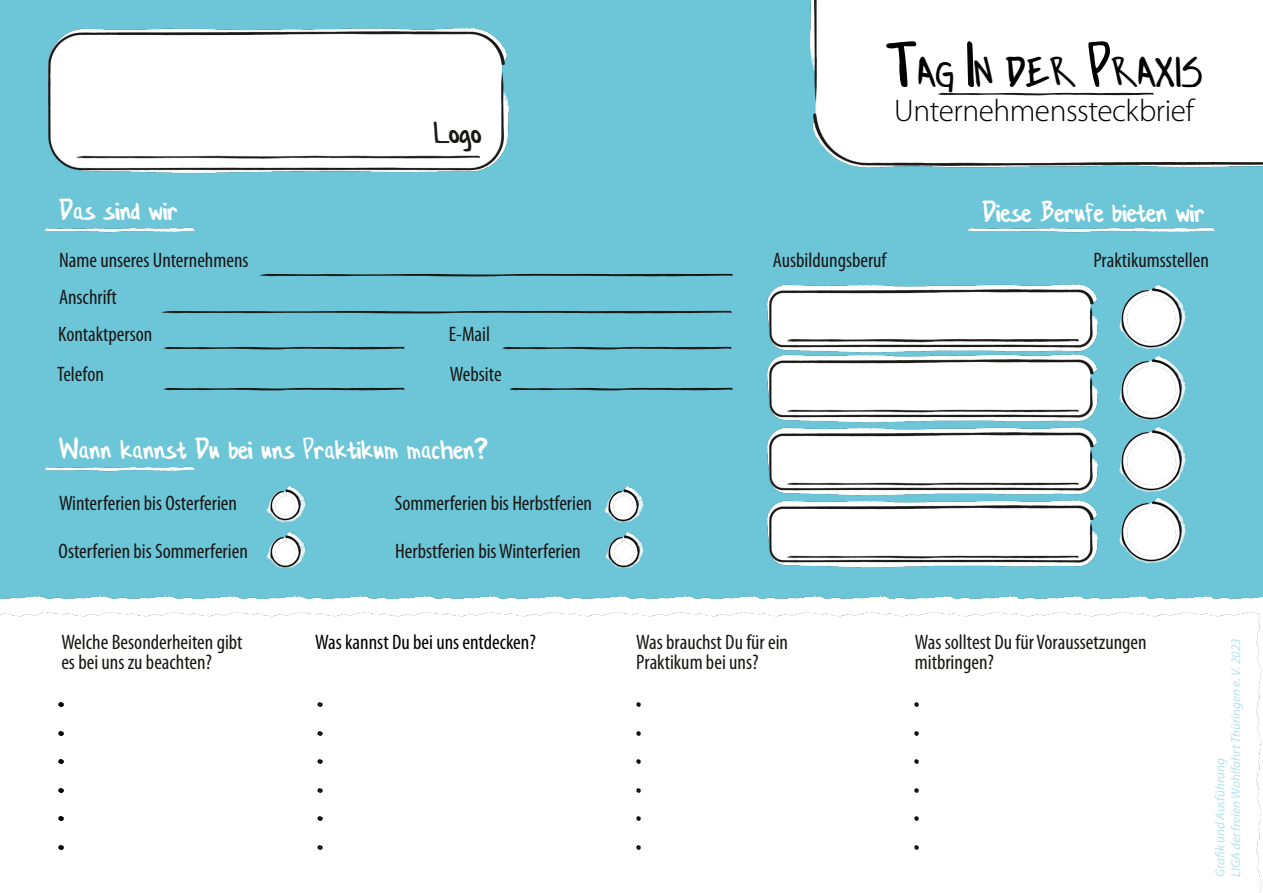
<style>
.page{position:relative;width:1263px;height:893px;background:#fff}
.page>*{position:absolute;margin:0;border:0;box-sizing:border-box;transform-origin:0 0}
.t1{font:38.1px "Conformity Normal";color:#000001}
.t2{font:300 31.35px "Myriad Pro";letter-spacing:-.015em;color:#000001}
.t3{font:27px "Conformity Normal";color:#fff}
.t4{font:27px "Conformity Normal";color:#181715}
.t5{font:condensed 21px/19.5px "Myriad Pro";color:#181715}
.t6{font:condensed 21px "Myriad Pro";color:#000}
.t7{font:italic 13.05px/15.8px "Myriad Pro";color:rgb(109 198 216/.5)}
.s1{font-size:57.15px}
</style>
<div class="page">
<div style="left:1px;top:0;width:1262px;height:706px;background:#6dc6d8"></div>
<img style="left:0;top:596px;width:1263px;height:297px">
<img style="left:45px;top:466px;width:149px;height:5px">
<img style="left:266px;top:485px;width:39px;height:38px">
<img style="left:270px;top:489px;width:31px;height:32px">
<img style="left:266px;top:531px;width:39px;height:38px">
<img style="left:270px;top:536px;width:31px;height:31px">
<img style="left:605px;top:532px;width:39px;height:37px">
<img style="left:608px;top:536px;width:31px;height:31px">
<img style="left:604px;top:485px;width:39px;height:38px">
<img style="left:608px;top:490px;width:31px;height:31px">
<img style="left:48px;top:28px;width:460px;height:146px">
<img style="left:49px;top:31px;width:455px;height:142px">
<img style="left:71px;top:155px;width:409px;height:4px">
<img style="left:1119px;top:498px;width:66px;height:65px">
<img style="left:1122px;top:502px;width:59px;height:59px">
<img style="left:1119px;top:427px;width:66px;height:65px">
<img style="left:1122px;top:430px;width:59px;height:60px">
<img style="left:1119px;top:356px;width:66px;height:65px">
<img style="left:1122px;top:359px;width:59px;height:60px">
<img style="left:1119px;top:285px;width:66px;height:65px">
<img style="left:1122px;top:288px;width:59px;height:60px">
<img style="left:767px;top:284px;width:330px;height:139px">
<img style="left:769px;top:290px;width:324px;height:59px">
<img style="left:769px;top:360px;width:324px;height:59px">
<img style="left:767px;top:427px;width:330px;height:69px">
<img style="left:769px;top:433px;width:324px;height:59px">
<img style="left:767px;top:500px;width:330px;height:68px">
<img style="left:769px;top:505px;width:324px;height:60px">
<img style="left:786px;top:555px;width:293px;height:3px">
<img style="left:786px;top:339px;width:293px;height:3px">
<img style="left:786px;top:409px;width:293px;height:3px">
<img style="left:786px;top:482px;width:293px;height:3px">
<div style="left:813px;top:0;width:450px;height:165px;background:#fff"></div>
<img style="left:938px;top:93px;width:215px;height:3px">
<img style="left:45px;top:228px;width:149px;height:5px">
<img style="left:968px;top:228px;width:247px;height:5px">
<img style="left:259px;top:274px;width:473px;height:3px">
<img style="left:161px;top:311px;width:571px;height:3px">
<img style="left:163px;top:347px;width:242px;height:3px">
<img style="left:163px;top:387px;width:242px;height:3px">
<img style="left:509px;top:387px;width:223px;height:3px">
<img style="left:502px;top:347px;width:230px;height:3px">
<svg style="left:59px;top:703px;width:4px;height:4px"></svg>
<svg style="left:59px;top:788px;width:4px;height:4px"></svg>
<svg style="left:59px;top:760px;width:4px;height:4px"></svg>
<svg style="left:59px;top:845px;width:4px;height:4px"></svg>
<svg style="left:59px;top:731px;width:4px;height:4px"></svg>
<svg style="left:59px;top:817px;width:4px;height:3px"></svg>
<svg style="left:318px;top:703px;width:4px;height:4px"></svg>
<svg style="left:318px;top:788px;width:4px;height:4px"></svg>
<svg style="left:318px;top:760px;width:4px;height:4px"></svg>
<svg style="left:318px;top:845px;width:4px;height:4px"></svg>
<svg style="left:318px;top:731px;width:4px;height:4px"></svg>
<svg style="left:318px;top:817px;width:4px;height:3px"></svg>
<svg style="left:637px;top:703px;width:4px;height:4px"></svg>
<svg style="left:637px;top:788px;width:4px;height:4px"></svg>
<svg style="left:637px;top:760px;width:4px;height:4px"></svg>
<svg style="left:637px;top:845px;width:4px;height:4px"></svg>
<svg style="left:637px;top:731px;width:4px;height:4px"></svg>
<svg style="left:637px;top:817px;width:4px;height:3px"></svg>
<svg style="left:914px;top:703px;width:5px;height:4px"></svg>
<svg style="left:914px;top:788px;width:5px;height:4px"></svg>
<svg style="left:914px;top:760px;width:5px;height:4px"></svg>
<svg style="left:914px;top:845px;width:5px;height:4px"></svg>
<svg style="left:914px;top:731px;width:5px;height:4px"></svg>
<svg style="left:914px;top:817px;width:5px;height:3px"></svg>
<p class="t4" style="left:434px;top:122px;width:49px">Logo</p>
<h1 class="t1" style="left:886px;top:56px;width:320px"><span class="s1">T</span>AG <span class="s1">I</span>N DER <span class="s1">P</span>RAXIS</h1>
<h2 class="t2" style="left:894px;top:98px;width:301px">Unternehmenssteckbrief</h2>
<p class="t3" style="left:59px;top:199px;width:120px">Das sind wir</p>
<p class="t3" style="left:982px;top:200px;width:224px">Diese Berufe bieten wir</p>
<p class="t5" style="left:59px;top:252px;width:191px">Name unseres Unternehmens</p>
<p class="t5" style="left:773px;top:252px;width:115px">Ausbildungsberuf</p>
<p class="t5" style="left:1093px;top:252px;width:117px">Praktikumsstellen</p>
<p class="t5" style="left:59px;top:289px;width:59px">Anschrift</p>
<p class="t5" style="left:57px;top:316px;width:97px;line-height:40.3px">Kontaktperson<br>Telefon</p>
<p class="t5" style="left:449px;top:316px;width:54px;line-height:40px">E-Mail<br>Website</p>
<p class="t3" style="left:59px;top:437px;width:430px">Wann kannst Du bei uns Praktikum machen?</p>
<p class="t5" style="left:59px;top:495px;width:180px">Winterferien bis Osterferien</p>
<p class="t5" style="left:59px;top:543px;width:191px">Osterferien bis Sommerferien</p>
<p class="t5" style="left:395px;top:495px;width:199px">Sommerferien bis Herbstferien</p>
<p class="t5" style="left:395px;top:543px;width:187px">Herbstferien bis Winterferien</p>
<p class="t5" style="left:61px;top:634px;width:183px">Welche Besonderheiten gibt es bei uns zu beachten?</p>
<p class="t6" style="left:315px;top:634px;width:222px">Was kannst Du bei uns entdecken?</p>
<p class="t5" style="left:636px;top:634px;width:153px">Was brauchst Du für ein<br>Praktikum bei uns?</p>
<p class="t5" style="left:915px;top:634px;width:233px">Was solltest Du für Voraussetzungen mitbringen?</p>
<p class="t7" style="left:1213px;top:877px;width:240px;rotate:-90deg">Grafik und Ausführung<br>LIGA der freien Wohlfahrt Thüringen e. V. 2023</p>
</div>
